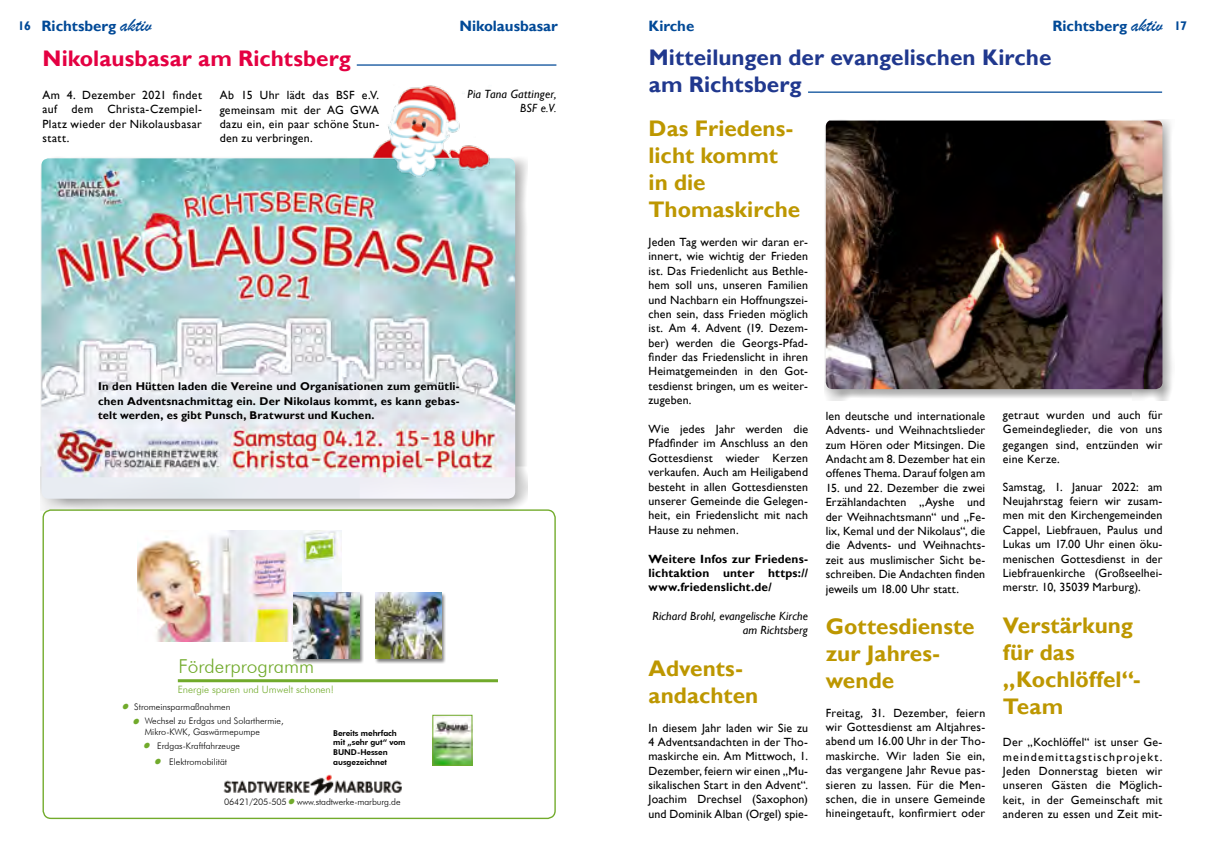
<style>
.page{position:relative;width:1205px;height:851px;background:#fff}
.page>*{position:absolute;margin:0;border:0;box-sizing:border-box;transform-origin:0 0}
.t1{font:700 22.5px/27px "Gill Sans";color:#bd9700}
.t2{font:700 22.5px/27px "Gill Sans";color:#20388e}
.t3{font:700 22.5px "Gill Sans";letter-spacing:.005em;color:#e40042}
.t4{font:300 19.12px "Futura BT";color:#71aa2b}
.t5{font:700 15px "Gill Sans";color:#004997}
.t6{font:11.88px/14.4px "Gill Sans";letter-spacing:.015em;color:#000;text-align:justify}
.t7{font:700 11.88px/14.4px "Gill Sans";letter-spacing:.015em;color:#000;text-align:justify}
.t8{font:italic 11.88px/14.4px "Gill Sans";letter-spacing:.015em;color:#000;text-align:right}
.t9{font:700 11.25px/14.4px "Gill Sans";letter-spacing:.015em;color:#000;text-align:justify}
.t10{font:300 10.12px "Futura BT";color:#71aa2b}
.t11{font:italic 9.62px "Wingdings";color:#71aa2b;scale:.96 1}
.t12{font:300 9px/10.9px "Futura BT";color:#000}
.t13{font:800 8.12px/9.6px "Futura BT";letter-spacing:-.01em;color:#000}
.s1{font-size:12.5px}
.s2{font-family:"Brush Script";font-weight:400;font-size:20px}
.s3{color:#71aa2b}
</style>
<div class="page">
<div style="left:40px;top:157px;width:487px;height:353px;background:#000;opacity:.35"></div>
<img style="left:41px;top:158px;width:474px;height:340px">
<hr style="left:357px;top:64px;width:199px;height:2px;background:#004997">
<hr style="left:808px;top:91px;width:354px;height:2px;background:#004997">
<div style="left:824px;top:119px;width:350px;height:281px;background:#000;opacity:.35"></div>
<img style="left:826px;top:120px;width:336px;height:269px">
<img style="left:372px;top:85px;width:120px;height:92px">
<div style="left:43px;top:509px;width:513px;height:310px;border:1px solid #72ab2b;border-radius:8px"></div>
<hr style="left:178px;top:679px;width:319px;height:3px;background:#71aa2b">
<img style="left:137px;top:530px;width:205px;height:111px">
<div style="left:292px;top:591px;width:72px;height:73px;background:#000;opacity:.5"></div>
<img style="left:294px;top:592px;width:65px;height:66px">
<div style="left:374px;top:591px;width:72px;height:73px;background:#000;opacity:.5"></div>
<img style="left:376px;top:592px;width:65px;height:66px">
<img style="left:435px;top:717px;width:35px;height:46px">
<div style="left:433px;top:715px;width:39px;height:50px;border:1px solid #71aa2b"></div>
<img style="left:223px;top:774px;width:178px;height:22px">
<p class="t5" style="left:18px;top:17px;width:135px"><span class="s1">16</span> Richtsberg <span class="s2">aktiv</span></p>
<p class="t5" style="left:459px;top:17px;width:100px">Nikolausbasar</p>
<p class="t5" style="left:648px;top:17px;width:47px">Kirche</p>
<p class="t5" style="left:1052px;top:17px;width:136px">Richtsberg <span class="s2">aktiv</span> <span class="s1">17</span></p>
<h1 class="t3" style="left:43px;top:45px;width:310px">Nikolausbasar am Richtsberg</h1>
<p class="t6" style="left:43px;top:88px;width:161px">Am 4. Dezember 2021 findet auf dem Christa-Czempiel-Platz wieder der Nikolausbasar statt.</p>
<h1 class="t2" style="left:649px;top:45px;width:404px">Mitteilungen der evangelischen Kirche am Richtsberg</h1>
<h1 class="t1" style="left:648px;top:116px;width:153px">Das Friedens&shy;licht kommt in die<br>Thomaskirche</h1>
<p class="t6" style="left:648px;top:235px;width:161px">Jeden Tag werden wir daran er&shy;innert, wie wichtig der Frieden ist. Das Friedenlicht aus Bethle&shy;hem soll uns, unseren Familien und Nachbarn ein Hoffnungszei&shy;chen sein, dass Frieden möglich ist. Am 4. Advent (19. Dezem&shy;ber) werden die Georgs-Pfad&shy;finder das Friedenslicht in ihren Heimatgemeinden in den Got&shy;tesdienst bringen, um es weiter&shy;zugeben.</p>
<p class="t6" style="left:648px;top:422px;width:161px">Wie jedes Jahr werden die Pfadfinder im Anschluss an den Gottesdienst wieder Kerzen verkaufen. Auch am Heiligabend besteht in allen Gottesdiensten unserer Gemeinde die Gelegen&shy;heit, ein Friedenslicht mit nach Hause zu nehmen.</p>
<p class="t7" style="left:648px;top:551px;width:161px">Weitere Infos zur Friedens&shy;lichtaktion unter https:// www.friedenslicht.de/</p>
<p class="t8" style="left:652px;top:609px;width:157px">Richard Brohl, evangelische Kirche am Richtsberg</p>
<h1 class="t1" style="left:648px;top:655px;width:111px">Advents&shy;andachten</h1>
<p class="t6" style="left:648px;top:720px;width:161px">In diesem Jahr laden wir Sie zu 4 Adventsandachten in der Tho&shy;maskirche ein. Am Mittwoch, 1.<br>Dezember, feiern wir einen „Mu&shy;sikalischen Start in den Advent“.<br>Joachim Drechsel (Saxophon) und Dominik Alban (Orgel) spie-</p>
<p class="t6" style="left:220px;top:88px;width:161px">Ab 15 Uhr lädt das BSF e.V. gemeinsam mit der AG GWA dazu ein, ein paar schöne Stun&shy;den zu verbringen.</p>
<p class="t8" style="left:467px;top:87px;width:90px">Pia Tana Gattinger,<br>BSF e.V.</p>
<p class="t9" style="left:98px;top:379px;width:363px">In den Hütten laden die Vereine und Organisationen zum gemütli&shy;chen Adventsnachmittag ein. Der Nikolaus kommt, es kann gebas&shy;telt werden, es gibt Punsch, Bratwurst und Kuchen.</p>
<p class="t6" style="left:1003px;top:407px;width:161px">getraut wurden und auch für<br>Gemeindeglieder, die von uns</p>
<p class="t6" style="left:1003px;top:437px;width:161px">gegangen sind, entzünden wir eine Kerze.</p>
<p class="t6" style="left:1003px;top:479px;width:161px">Samstag, 1. Januar 2022: am Neujahrstag feiern wir zusam&shy;men mit den Kirchengemeinden Cappel, Liebfrauen, Paulus und Lukas um 17.00 Uhr einen öku&shy;menischen Gottesdienst in der Liebfrauenkirche (Großseelhei&shy;merstr. 10, 35039 Marburg).</p>
<h1 class="t1" style="left:1003px;top:612px;width:139px">Verstärkung für das „Kochlöffel“-<br>Team</h1>
<p class="t6" style="left:1003px;top:735px;width:161px">Der „Kochlöffel“ ist unser Ge&shy;meindemittagstischprojekt.<br>Jeden Donnerstag bieten wir unseren Gästen die Möglich&shy;keit, in der Gemeinschaft mit anderen zu essen und Zeit mit-</p>
<p class="t6" style="left:826px;top:409px;width:161px">len deutsche und internationale Advents- und Weihnachtslieder zum Hören oder Mitsingen. Die Andacht am 8. Dezember hat ein offenes Thema. Darauf folgen am</p>
<p class="t6" style="left:826px;top:481px;width:161px">15. und 22. Dezember die zwei Erzählandachten „Ayshe und der Weihnachtsmann“ und „Fe&shy;lix, Kemal und der Nikolaus“, die die Advents- und Weihnachts&shy;zeit aus muslimischer Sicht be&shy;schreiben. Die Andachten finden jeweils um 18.00 Uhr statt.</p>
<h1 class="t1" style="left:826px;top:613px;width:150px">Gottesdienste zur Jahres&shy;wende</h1>
<p class="t6" style="left:826px;top:705px;width:161px">Freitag, 31. Dezember, feiern wir Gottesdienst am Altjahres&shy;abend um 16.00 Uhr in der Tho&shy;maskirche. Wir laden Sie ein, das vergangene Jahr Revue pas&shy;sieren zu lassen. Für die Men&shy;schen, die in unsere Gemeinde hineingetauft, konfirmiert oder</p>
<h2 class="t4" style="left:178px;top:654px;width:137px">Förderprogramm</h2>
<p class="t10" style="left:178px;top:682px;width:158px">Energie sparen und Umwelt schonen!</p>
<p class="t12" style="left:145px;top:715px;width:140px;text-indent:-13px"><span class="s3">●</span> Wechsel zu Erdgas und Solarthermie,<br>Mikro-KWK, Gaswärmepumpe</p>
<p class="t12" style="left:157px;top:740px;width:84px">Erdgas-Kraftfahrzeuge</p>
<p class="t12" style="left:121px;top:701px;width:110px"><span class="s3">●</span> Stromeinsparmaßnahmen</p>
<p class="t11" style="left:143px;top:740px;width:11px">●</p>
<p class="t12" style="left:154px;top:756px;width:75px"><span class="s3">●</span> Elektromobilität</p>
<p class="t13" style="left:333px;top:727px;width:74px">Bereits mehrfach mit „sehr gut“ vom<br>BUND-Hessen ausgezeichnet</p>
<p class="t12" style="left:224px;top:796px;width:178px">06421/205-505 www.stadtwerke-marburg.de</p>
<p class="t11" style="left:288px;top:796px;width:11px">●</p>
</div>
